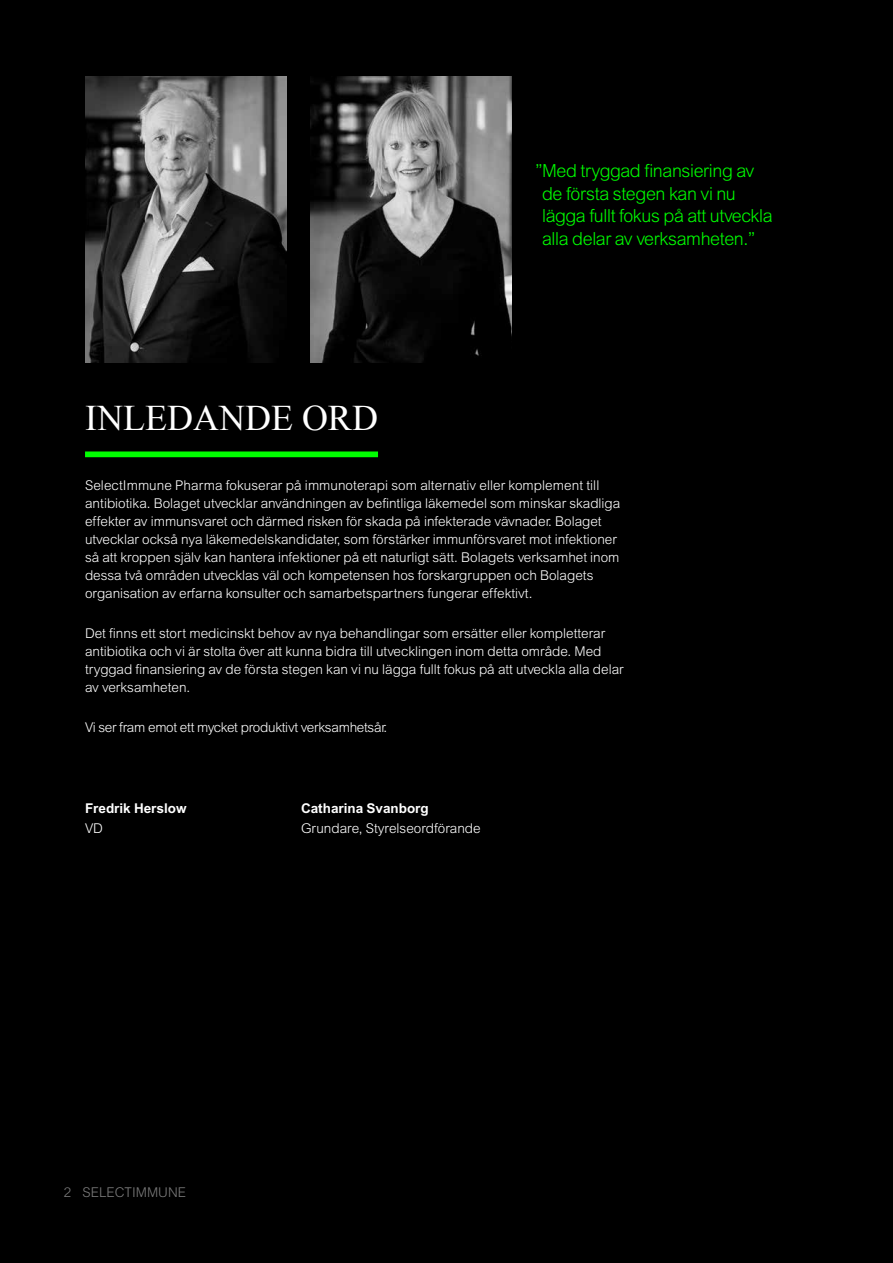
<style>
.page{position:relative;width:893px;height:1263px;background:#000}
.page>*{position:absolute;margin:0;border:0;box-sizing:border-box;transform-origin:0 0}
.t1{font:36px "Times New Roman";color:#fff}
.t2{font:300 18px/22.5px "Arial MT Std";letter-spacing:-.02em;color:#0f0}
.t3{font:300 13.5px/18px "Arial MT Std";color:#fff}
.t4{font:300 13.5px "Arial MT Std";letter-spacing:-.02em;color:#fff}
.t5{font:700 13.5px "Arial MT Std";color:#fff}
.t6{font:300 13.5px "Arial MT Std";color:#7c7c7c}
</style>
<div class="page">
<img style="left:310px;top:77px;width:202px;height:285px">
<img style="left:85px;top:77px;width:201px;height:285px">
<div style="left:85px;top:451px;width:293px;height:6px;background:#0f0"></div>
<h1 class="t1" style="left:85px;top:394px;width:294px">INLEDANDE ORD</h1>
<h2 class="t2" style="left:542px;top:160px;width:232px;text-indent:-7px">”Med tryggad finansiering av de första stegen kan vi nu lägga fullt fokus på att utveckla alla delar av verksamheten.”</h2>
<p class="t3" style="left:85px;top:476px;width:537px">SelectImmune Pharma fokuserar på immunoterapi som alternativ eller komplement till antibiotika. Bolaget utvecklar användningen av befintliga läkemedel som minskar skadliga effekter av immunsvaret och därmed risken för skada på infekterade vävnader. Bolaget utvecklar också nya läkemedelskandidater, som förstärker immunförsvaret mot infektioner så att kroppen själv kan hantera infektioner på ett naturligt sätt. Bolagets verksamhet inom dessa två områden utvecklas väl och kompetensen hos forskargruppen och Bolagets organisation av erfarna konsulter och samarbetspartners fungerar effektivt.</p>
<p class="t3" style="left:85px;top:624px;width:540px">Det finns ett stort medicinskt behov av nya behandlingar som ersätter eller kompletterar antibiotika och vi är stolta över att kunna bidra till utvecklingen inom detta område. Med tryggad finansiering av de första stegen kan vi nu lägga fullt fokus på att utveckla alla delar av verksamheten.</p>
<p class="t4" style="left:85px;top:720px;width:304px">Vi ser fram emot ett mycket produktivt verksamhetsår.</p>
<p class="t5" style="left:85px;top:800px;width:103px">Fredrik Herslow</p>
<p class="t5" style="left:301px;top:800px;width:129px">Catharina Svanborg</p>
<p class="t3" style="left:85px;top:819px;width:19px">VD</p>
<p class="t3" style="left:301px;top:819px;width:181px">Grundare, Styrelseordförande</p>
<p class="t6" style="left:64px;top:1185px;width:124px">2 SELECTIMMUNE</p>
</div>
